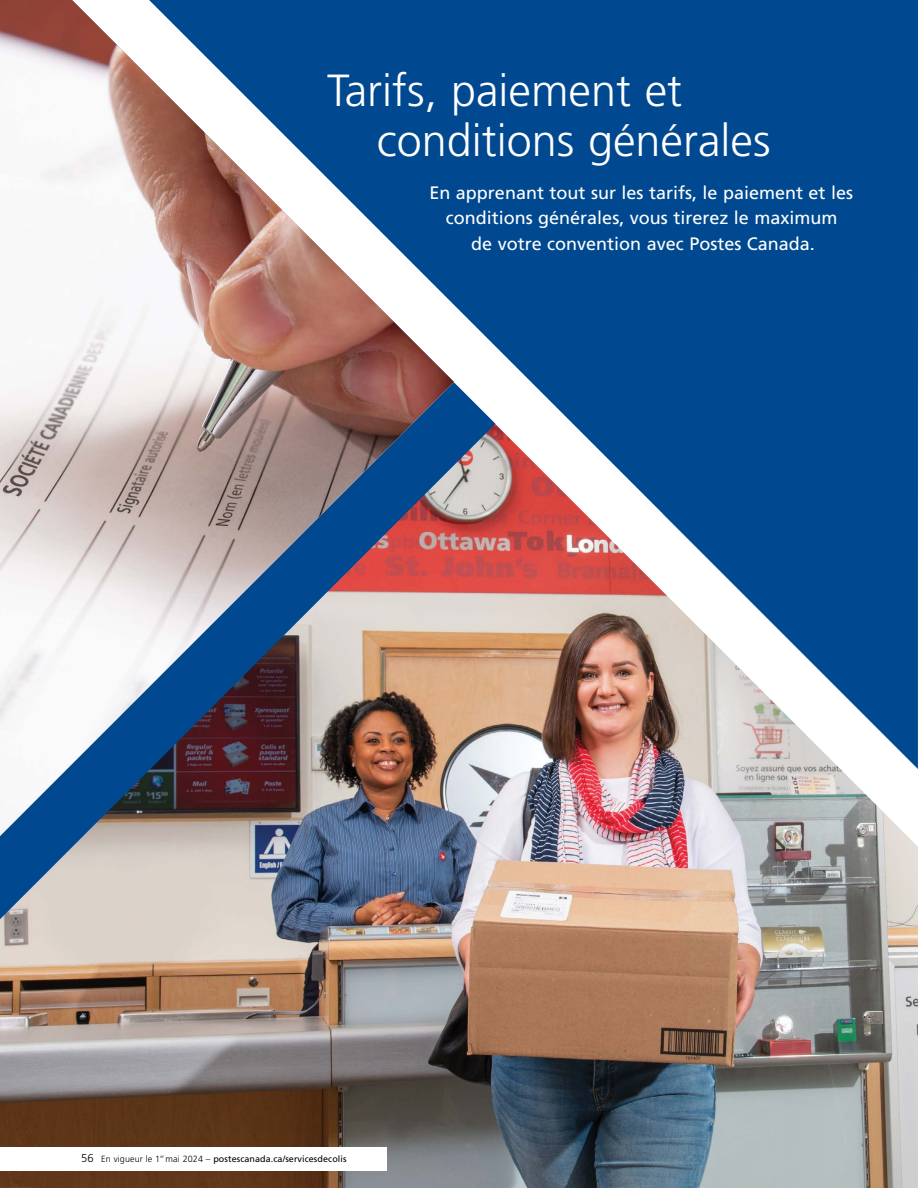
<style>
.page{position:relative;width:918px;height:1188px;background:#fff}
.page>*{position:absolute;margin:0;border:0;box-sizing:border-box;transform-origin:0 0}
.Section_Head_8{font:300 45px/49.5px "Frutiger LT Std";color:#fff}
.intro_paragraph_e{font:18px/25.5px "Frutiger LT Std";color:#fff;text-align:center}
.t1{font:300 11.25px "Frutiger LT Std";color:#000}
.t2{font:9px "Frutiger LT Std";letter-spacing:.01em;color:#000}
.s1{font-weight:300}
</style>
<div class="page">
<div style="left:495px;top:0;width:423px;height:349px;background:#004990"></div>
<div style="left:495px;top:72px;width:364px;height:277px;background:#004990"></div>
<img style="left:0;top:349px;width:918px;height:839px">
<img style="left:0;top:0;width:495px;height:919px">
<img style="left:0;top:0;width:454px;height:836px">
<div style="left:0;top:1147px;width:387px;height:23px;background:#fff"></div>
<h1 class="Section_Head_8" style="left:377px;top:66px;width:395px;text-indent:-50px">Tarifs, paiement et conditions générales</h1>
<p class="intro_paragraph_e" style="left:429px;top:180px;width:425px">En apprenant tout sur les tarifs, le paiement et les conditions générales, vous tirerez le maximum<br>de votre convention avec Postes Canada.</p>
<p class="t1" style="left:81px;top:1152px;width:14px">56</p>
<p class="t2" style="left:101px;top:1154px;width:247px"><span class="s1">En vigueur le 1</span><sup>er</sup> <span class="s1">mai 2024 –</span> postescanada.ca/servicesdecolis</p>
</div>
